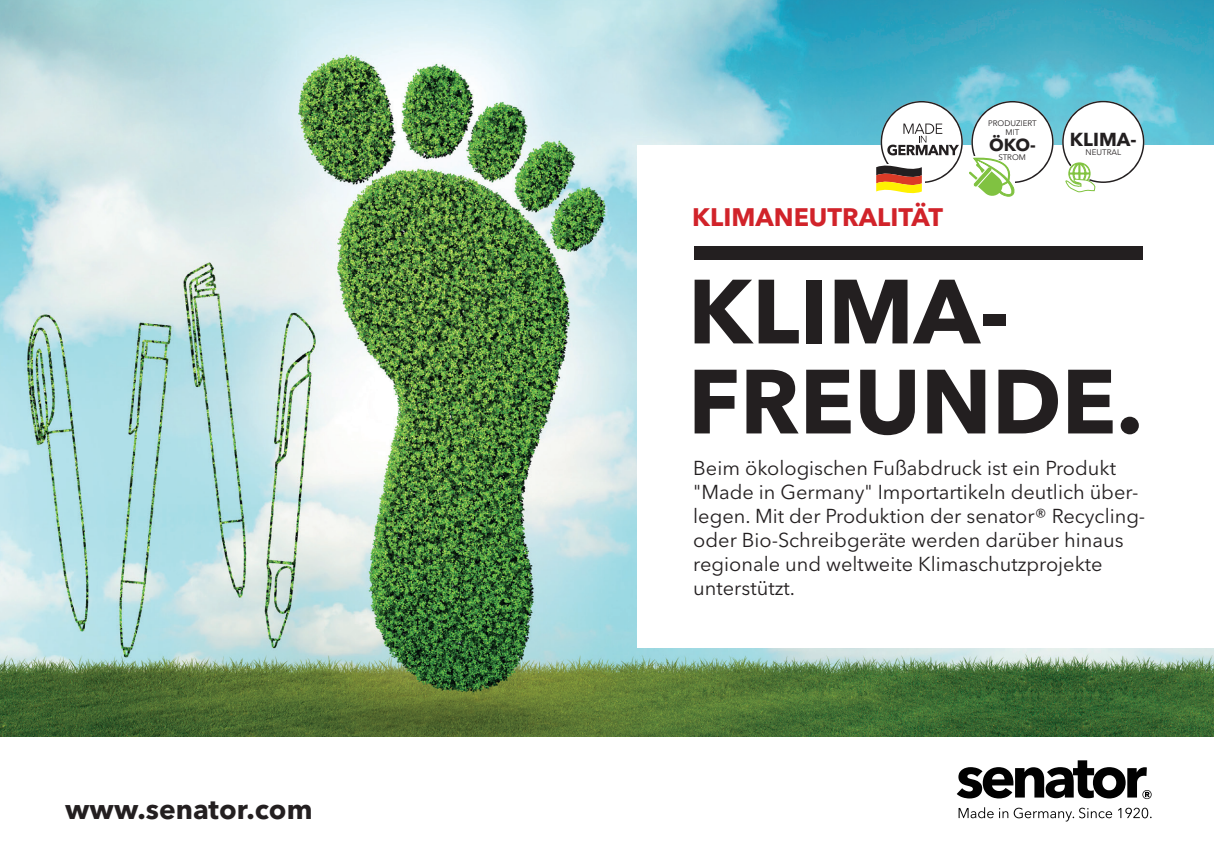
<style>
.page{position:relative;width:1214px;height:862px;background:#fff}
.page>*{position:absolute;margin:0;border:0;box-sizing:border-box;transform-origin:0 0}
.t1{font:700 90px/90px "Avenir Next W1 G";color:#231f20}
.t2{font:700 28px "Avenir Next W1 G";color:#231f20}
.t3{font:700 25.2px "Avenir Next W1 G";color:#d1232a}
.t4{font:20px/24px "Avenir Next W1 G";color:#231f20}
.t5{font:700 18.6px "Avenir Next W1 G";color:#231f20}
.t6{font:700 17.4px "Avenir Next W1 G";color:#231f20}
.t7{font:8px/9.6px "Avenir Next W1 G";color:#231f20;text-align:center}
</style>
<div class="page">
<img style="left:0;top:0;width:1213px;height:737px">
<svg style="left:958px;top:807px;width:153px;height:14px"></svg>
<svg style="left:1118px;top:807px;width:33px;height:11px"></svg>
<svg style="left:956px;top:760px;width:195px;height:39px"></svg>
<div style="left:637px;top:145px;width:576px;height:503px;background:#fff"></div>
<svg style="left:876px;top:101px;width:86px;height:93px"></svg>
<svg style="left:1062px;top:101px;width:82px;height:92px"></svg>
<svg style="left:968px;top:101px;width:85px;height:96px"></svg>
<div style="left:693px;top:246px;width:449px;height:13px;background:#231f20"></div>
<h2 class="t2" style="left:65px;top:792px;width:249px">www.senator.com</h2>
<p class="t3" style="left:692px;top:202px;width:252px">KLIMANEUTRALITÄT</p>
<p class="t7" style="left:988px;top:118px;width:50px">PRODUZIERT<br>MIT</p>
<p class="t6" style="left:988px;top:134px;width:48px">ÖKO-</p>
<p class="t7" style="left:998px;top:153px;width:29px">STROM</p>
<p class="t5" style="left:1069px;top:128px;width:68px">KLIMA-</p>
<p class="t7" style="left:1085px;top:147px;width:37px">NEUTRAL</p>
<h1 class="t1" style="left:688px;top:266px;width:456px">KLIMA-<br>FREUNDE.</h1>
<p class="t4" style="left:693px;top:456px;width:453px">Beim ökologischen Fußabdruck ist ein Produkt "Made in Germany" Importartikeln deutlich über&shy;legen. Mit der Produktion der senator® Recycling&shy;oder Bio-Schreibgeräte werden darüber hinaus regionale und weltweite Klimaschutzprojekte unterstützt.</p>
</div>
